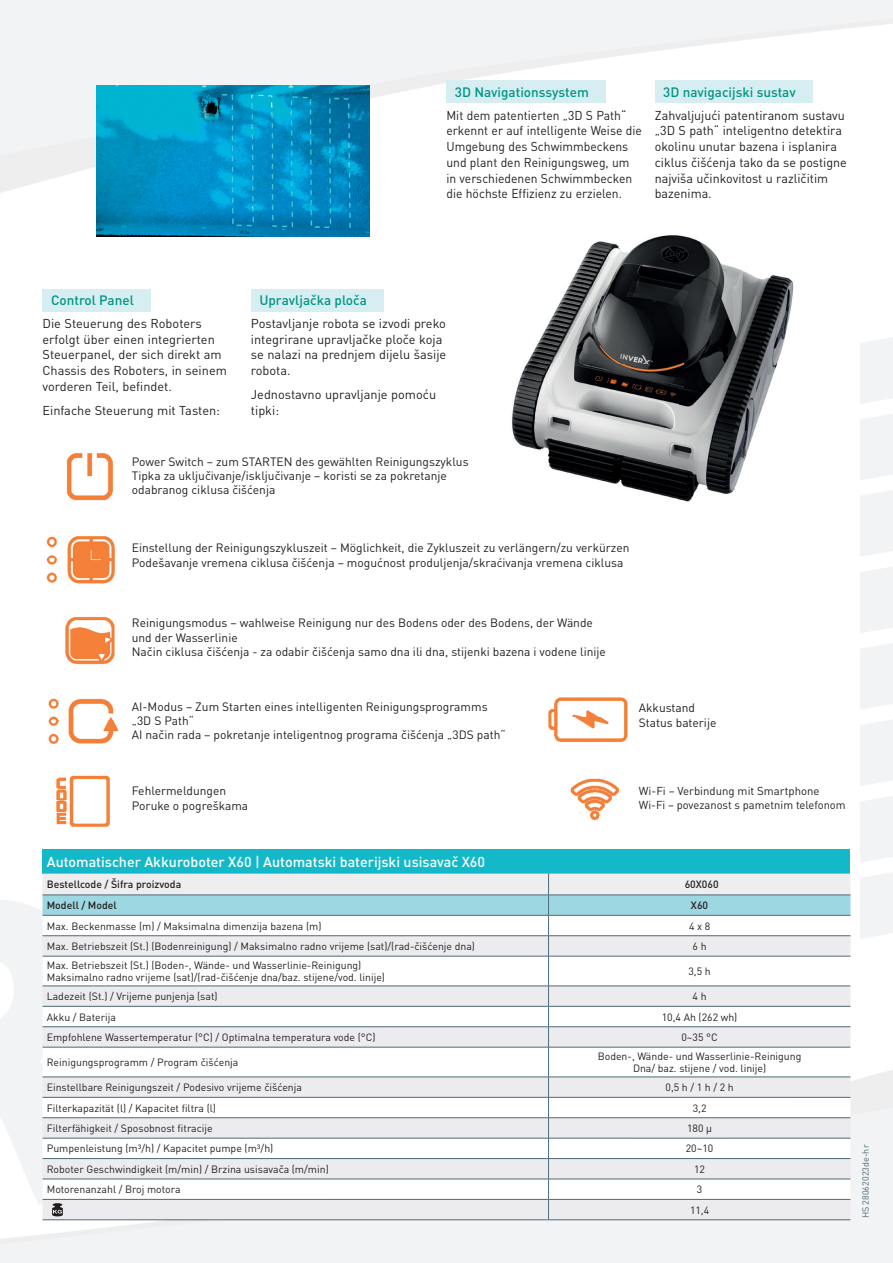
<style>
.page{position:relative;width:893px;height:1263px;background:#fff}
.page>*{position:absolute;margin:0;border:0;box-sizing:border-box;transform-origin:0 0}
.t1{font:500 14.25px "DIN Pro";color:#fff}
.t2{font:500 13.5px "DIN Pro";color:#009584}
.t3{font:12.75px/15.8px "DIN Pro";color:#231f20}
.t4{font:12.75px/15.8px "DIN Pro";color:#231f20;scale:.95 1}
.t5{font:12px/14.4px "DIN Pro";color:#231f20}
.t6{font:11.4px/13.6px "DIN Pro";color:#231f20}
.t7{font:10.5px/12.8px "DIN Pro";color:#231f20;text-align:center}
.t8{font:500 10.5px "DIN Pro";color:#231f20}
.t9{font:9px "DIN Pro";color:#4d6a78}
</style>
<div class="page">
<img style="left:0;top:0;width:893px;height:1263px">
<img style="left:488px;top:215px;width:334px;height:299px">
<div style="left:43px;top:849px;width:807px;height:25px;background:#14b9c9"></div>
<svg style="left:43px;top:957px;width:807px;height:262px"></svg>
<svg style="left:43px;top:874px;width:807px;height:82px"></svg>
<hr style="left:43px;top:956px;width:506px;height:1px;background:#4d6a78">
<hr style="left:549px;top:956px;width:301px;height:1px;background:#4d6a78">
<hr style="left:548px;top:956px;width:1px;height:30px;background:#4d6a78">
<hr style="left:43px;top:986px;width:506px;height:1px;background:#4d6a78">
<hr style="left:549px;top:986px;width:301px;height:1px;background:#4d6a78">
<hr style="left:43px;top:1006px;width:506px;height:1px;background:#4d6a78">
<hr style="left:549px;top:1006px;width:301px;height:1px;background:#4d6a78">
<hr style="left:43px;top:1026px;width:506px;height:1px;background:#4d6a78">
<hr style="left:549px;top:1026px;width:301px;height:1px;background:#4d6a78">
<svg style="left:548px;top:986px;width:1px;height:61px"></svg>
<hr style="left:43px;top:1047px;width:506px;height:1px;background:#4d6a78">
<hr style="left:549px;top:1047px;width:301px;height:1px;background:#4d6a78">
<hr style="left:548px;top:1047px;width:1px;height:30px;background:#4d6a78">
<hr style="left:43px;top:1077px;width:506px;height:1px;background:#4d6a78">
<hr style="left:549px;top:1077px;width:301px;height:1px;background:#4d6a78">
<hr style="left:43px;top:1097px;width:506px;height:1px;background:#4d6a78">
<hr style="left:549px;top:1097px;width:301px;height:1px;background:#4d6a78">
<hr style="left:43px;top:1117px;width:506px;height:1px;background:#4d6a78">
<hr style="left:549px;top:1117px;width:301px;height:1px;background:#4d6a78">
<hr style="left:43px;top:1138px;width:506px;height:1px;background:#4d6a78">
<hr style="left:549px;top:1138px;width:301px;height:1px;background:#4d6a78">
<hr style="left:43px;top:1158px;width:506px;height:1px;background:#4d6a78">
<hr style="left:549px;top:1158px;width:301px;height:1px;background:#4d6a78">
<hr style="left:43px;top:1179px;width:506px;height:1px;background:#4d6a78">
<hr style="left:549px;top:1179px;width:301px;height:1px;background:#4d6a78">
<hr style="left:43px;top:1199px;width:506px;height:1px;background:#4d6a78">
<hr style="left:549px;top:1199px;width:301px;height:1px;background:#4d6a78">
<svg style="left:548px;top:1077px;width:1px;height:142px"></svg>
<hr style="left:43px;top:1219px;width:506px;height:1px;background:#4d6a78">
<hr style="left:549px;top:1219px;width:301px;height:1px;background:#4d6a78">
<svg style="left:52px;top:1203px;width:11px;height:13px"></svg>
<div style="left:655px;top:81px;width:158px;height:22px;background:#d6eef2"></div>
<div style="left:251px;top:289px;width:133px;height:22px;background:#d6eef2"></div>
<div style="left:446px;top:81px;width:160px;height:22px;background:#d6eef2"></div>
<div style="left:43px;top:289px;width:108px;height:22px;background:#d6eef2"></div>
<img style="left:96px;top:85px;width:273px;height:151px">
<img style="left:60px;top:446px;width:62px;height:62px">
<img style="left:43px;top:527px;width:79px;height:62px">
<img style="left:54px;top:608px;width:68px;height:62px">
<img style="left:43px;top:689px;width:79px;height:62px">
<img style="left:50px;top:770px;width:66px;height:61px">
<img style="left:562px;top:772px;width:67px;height:57px">
<img style="left:541px;top:691px;width:90px;height:54px">
<p class="t2" style="left:455px;top:83px;width:135px">3D Navigationssystem</p>
<p class="t4" style="left:446px;top:107px;width:207px">Mit dem patentierten „3D S Path“ erkennt er auf intelligente Weise die Umgebung des Schwimmbeckens und plant den Reinigungsweg, um in verschiedenen Schwimmbecken die höchste Effizienz zu erzielen.</p>
<p class="t2" style="left:663px;top:83px;width:134px">3D navigacijski sustav</p>
<p class="t3" style="left:655px;top:107px;width:193px">Zahvaljujući patentiranom sustavu „3D S path“ inteligentno detektira okolinu unutar bazena i isplanira ciklus čišćenja tako da se postigne najviša učinkovitost u različitim bazenima.</p>
<p class="t2" style="left:51px;top:291px;width:84px">Control Panel</p>
<p class="t3" style="left:43px;top:315px;width:186px">Die Steuerung des Roboters erfolgt über einen integrierten<br>Steuerpanel, der sich direkt am<br>Chassis des Roboters, in seinem vorderen Teil, befindet.</p>
<p class="t3" style="left:43px;top:402px;width:179px">Einfache Steuerung mit Tasten:</p>
<p class="t2" style="left:259px;top:291px;width:109px">Upravljačka ploča</p>
<p class="t3" style="left:251px;top:315px;width:197px">Postavljanje robota se izvodi preko integrirane upravljačke ploče koja se nalazi na prednjem dijelu šasije robota.</p>
<p class="t3" style="left:251px;top:386px;width:187px">Jednostavno upravljanje pomoću tipki:</p>
<p class="t5" style="left:132px;top:454px;width:338px">Power Switch – zum STARTEN des gewählten Reinigungszyklus<br>Tipka za uključivanje/isključivanje – koristi se za pokretanje odabranog ciklusa čišćenja</p>
<p class="t5" style="left:132px;top:540px;width:499px">Einstellung der Reinigungszykluszeit – Möglichkeit, die Zykluszeit zu verlängern/zu verkürzen<br>Podešavanje vremena ciklusa čišćenja – mogućnost produljenja/skraćivanja vremena ciklusa</p>
<p class="t5" style="left:132px;top:615px;width:476px">Reinigungsmodus – wahlweise Reinigung nur des Bodens oder des Bodens, der Wände und der Wasserlinie<br>Način ciklusa čišćenja - za odabir čišćenja samo dna ili dna, stijenki bazena i vodene linije</p>
<p class="t5" style="left:132px;top:698px;width:375px">AI-Modus – Zum Starten eines intelligenten Reinigungsprogramms „3D S Path“<br>AI način rada – pokretanje inteligentnog programa čišćenja „3DS path“</p>
<p class="t5" style="left:639px;top:700px;width:79px">Akkustand<br>Status baterije</p>
<p class="t5" style="left:132px;top:783px;width:118px">Fehlermeldungen<br>Poruke o pogreškama</p>
<p class="t6" style="left:639px;top:783px;width:208px">Wi-Fi – Verbindung mit Smartphone<br>Wi-Fi – povezanost s pametnim telefonom</p>
<h1 class="t1" style="left:47px;top:852px;width:440px">Automatischer Akkuroboter X60 | Automatski baterijski usisavač X60</h1>
<p class="t8" style="left:47px;top:877px;width:136px">Bestellcode / Šifra proizvoda</p>
<p class="t8" style="left:685px;top:877px;width:36px">60X060</p>
<p class="t8" style="left:47px;top:898px;width:72px">Modell / Model</p>
<p class="t8" style="left:691px;top:898px;width:19px">X60</p>
<p class="t7" style="left:47px;top:919px;width:276px">Max. Beckenmasse (m) / Maksimalna dimenzija bazena (m)</p>
<p class="t7" style="left:689px;top:919px;width:23px">4 x 8</p>
<p class="t7" style="left:47px;top:939px;width:430px">Max. Betriebszeit (St.) (Bodenreinigung) / Maksimalno radno vrijeme (sat)/(rad-čišćenje dna)</p>
<p class="t7" style="left:693px;top:939px;width:15px">6 h</p>
<p class="t7" style="left:47px;top:958px;width:340px;text-align:left">Max. Betriebszeit (St.) (Boden-, Wände- und Wasserlinie-Reinigung)<br>Maksimalno radno vrijeme (sat)/(rad-čišćenje dna/baz. stijene/vod. linije)</p>
<p class="t7" style="left:688px;top:964px;width:24px">3,5 h</p>
<p class="t7" style="left:47px;top:989px;width:172px">Ladezeit (St.) / Vrijeme punjenja (sat)</p>
<p class="t7" style="left:693px;top:989px;width:15px">4 h</p>
<p class="t7" style="left:47px;top:1010px;width:71px">Akku / Baterija</p>
<p class="t7" style="left:662px;top:1010px;width:77px">10,4 Ah (262 wh)</p>
<p class="t7" style="left:47px;top:1030px;width:330px">Empfohlene Wassertemperatur (°C) / Optimalna temperatura vode (°C)</p>
<p class="t7" style="left:681px;top:1030px;width:38px">0~35 °C</p>
<p class="t7" style="left:47px;top:1055px;width:193px">Reinigungsprogramm / Program čišćenja</p>
<p class="t7" style="left:598px;top:1049px;width:205px">Boden-, Wände- und Wasserlinie-Reinigung<br>Dna/ baz. stijene / vod. linije)</p>
<p class="t7" style="left:47px;top:1080px;width:257px">Einstellbare Reinigungszeit / Podesivo vrijeme čišćenja</p>
<p class="t7" style="left:665px;top:1080px;width:70px">0,5 h / 1 h / 2 h</p>
<p class="t7" style="left:47px;top:1101px;width:171px">Filterkapazität (l) / Kapacitet filtra (l)</p>
<p class="t7" style="left:693px;top:1101px;width:15px">3,2</p>
<p class="t7" style="left:47px;top:1121px;width:168px">Filterfähigkeit / Sposobnost fitracije</p>
<p class="t7" style="left:687px;top:1121px;width:26px">180 µ</p>
<p class="t7" style="left:47px;top:1142px;width:228px">Pumpenleistung (m³/h) / Kapacitet pumpe (m³/h)</p>
<p class="t7" style="left:686px;top:1142px;width:29px">20~10</p>
<p class="t7" style="left:47px;top:1162px;width:284px">Roboter Geschwindigkeit (m/min) / Brzina usisavača (m/min)</p>
<p class="t7" style="left:694px;top:1162px;width:12px">12</p>
<p class="t7" style="left:47px;top:1182px;width:135px">Motorenanzahl / Broj motora</p>
<p class="t7" style="left:690px;top:1179px;width:21px;line-height:20.4px">3<br>11,4</p>
<p class="t9" style="left:859px;top:1218px;width:75px;rotate:-90deg">HS 28062023de-hr</p>
<p class="t9" style="left:859px;top:1172px;width:15px;rotate:-90deg">0cz</p>
<p class="t9" style="left:859px;top:1204px;width:20px;rotate:-90deg">03 3</p>
</div>
